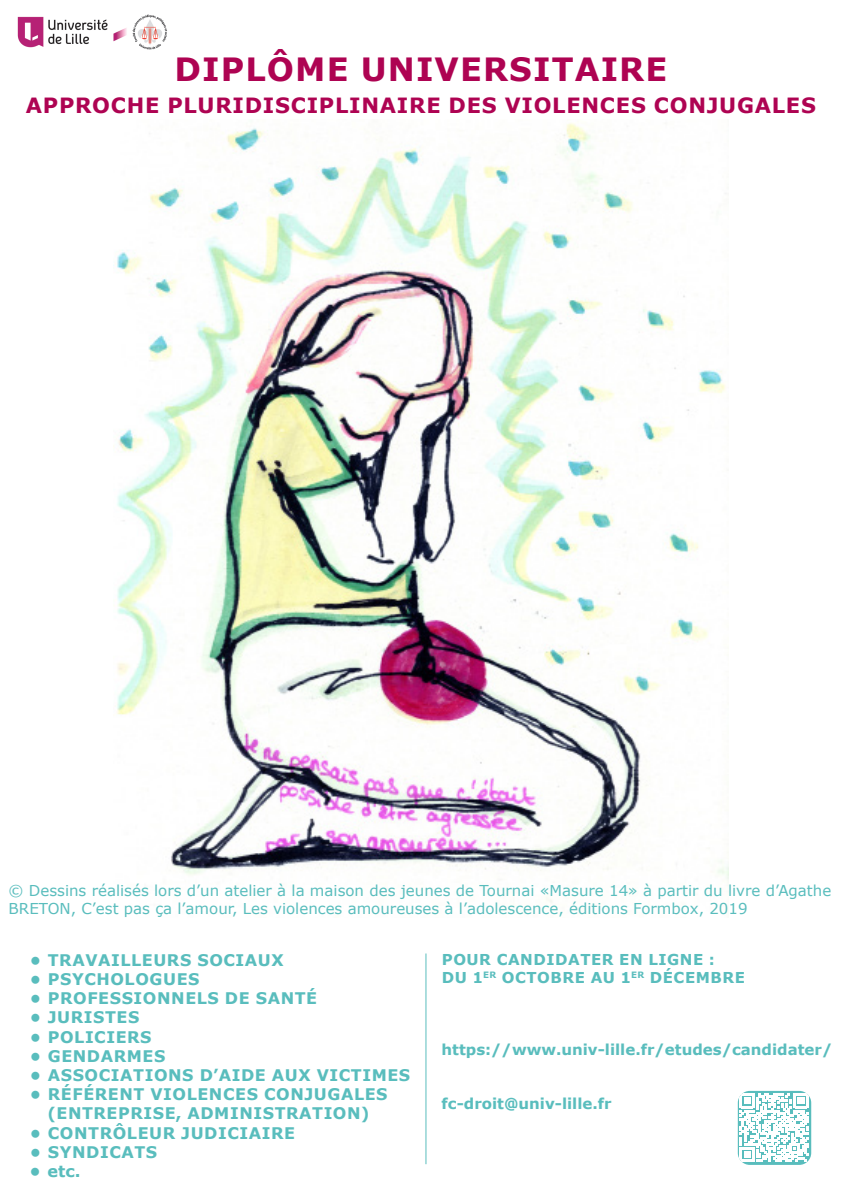
<style>
.page{position:relative;width:842px;height:1191px;background:#fff}
.page>*{position:absolute;margin:0;border:0;box-sizing:border-box;transform-origin:0 0}
.t1{font:700 32px "Verdana";letter-spacing:.035em;color:#ae0352}
.t2{font:700 21px "Verdana";letter-spacing:.035em;color:#ae0352}
.t3{font:700 16px/19.2px "Verdana";letter-spacing:.035em;color:#59bdbd;text-align:center}
.t4{font:15px/18px "Verdana";color:#59bdbd}
.t5{font:700 15px "Verdana";color:#59bdbd}
.t6{font:700 15px "Verdana";letter-spacing:.035em;color:#59bdbd}
</style>
<div class="page">
<img style="left:17px;top:14px;width:150px;height:36px">
<img style="left:113px;top:123px;width:616px;height:780px">
<hr style="left:425px;top:953px;width:1px;height:211px;background:#59bdbd">
<svg style="left:738px;top:1090px;width:73px;height:74px"></svg>
<svg style="left:740px;top:1093px;width:68px;height:69px"></svg>
<p class="t1" style="left:175px;top:47px;width:494px">DIPLÔME UNIVERSITAIRE</p>
<p class="t2" style="left:26px;top:91px;width:792px">APPROCHE PLURIDISCIPLINAIRE DES VIOLENCES CONJUGALES</p>
<p class="t4" style="left:9px;top:881px;width:824px">© Dessins réalisés lors d’un atelier à la maison des jeunes de Tournai «Masure 14» à partir du livre d’Agathe<br>BRETON, C’est pas ça l’amour, Les violences amoureuses à l’adolescence, éditions Formbox, 2019</p>
<p class="t3" style="left:30px;top:950px;width:255px">• TRAVAILLEURS SOCIAUX</p>
<p class="t3" style="left:30px;top:969px;width:171px">• PSYCHOLOGUES</p>
<p class="t3" style="left:30px;top:988px;width:289px">• PROFESSIONNELS DE SANTÉ</p>
<p class="t3" style="left:30px;top:1007px;width:111px">• JURISTES</p>
<p class="t3" style="left:30px;top:1026px;width:123px">• POLICIERS</p>
<p class="t3" style="left:30px;top:1046px;width:137px">• GENDARMES</p>
<p class="t3" style="left:30px;top:1065px;width:382px">• ASSOCIATIONS D’AIDE AUX VICTIMES</p>
<p class="t3" style="left:30px;top:1084px;width:359px">• RÉFÉRENT VIOLENCES CONJUGALES (ENTREPRISE, ADMINISTRATION)</p>
<p class="t3" style="left:30px;top:1122px;width:267px">• CONTRÔLEUR JUDICIAIRE</p>
<p class="t3" style="left:30px;top:1142px;width:129px">• SYNDICATS</p>
<p class="t3" style="left:30px;top:1161px;width:53px">• etc.</p>
<p class="t6" style="left:442px;top:949px;width:274px">POUR CANDIDATER EN LIGNE :</p>
<p class="t6" style="left:442px;top:967px;width:305px">DU 1<sup>ER</sup> OCTOBRE AU 1<sup>ER</sup> DÉCEMBRE</p>
<p class="t5" style="left:441px;top:1039px;width:392px">https://www.univ-lille.fr/etudes/candidater/</p>
<p class="t5" style="left:441px;top:1093px;width:172px">fc-droit@univ-lille.fr</p>
</div>
